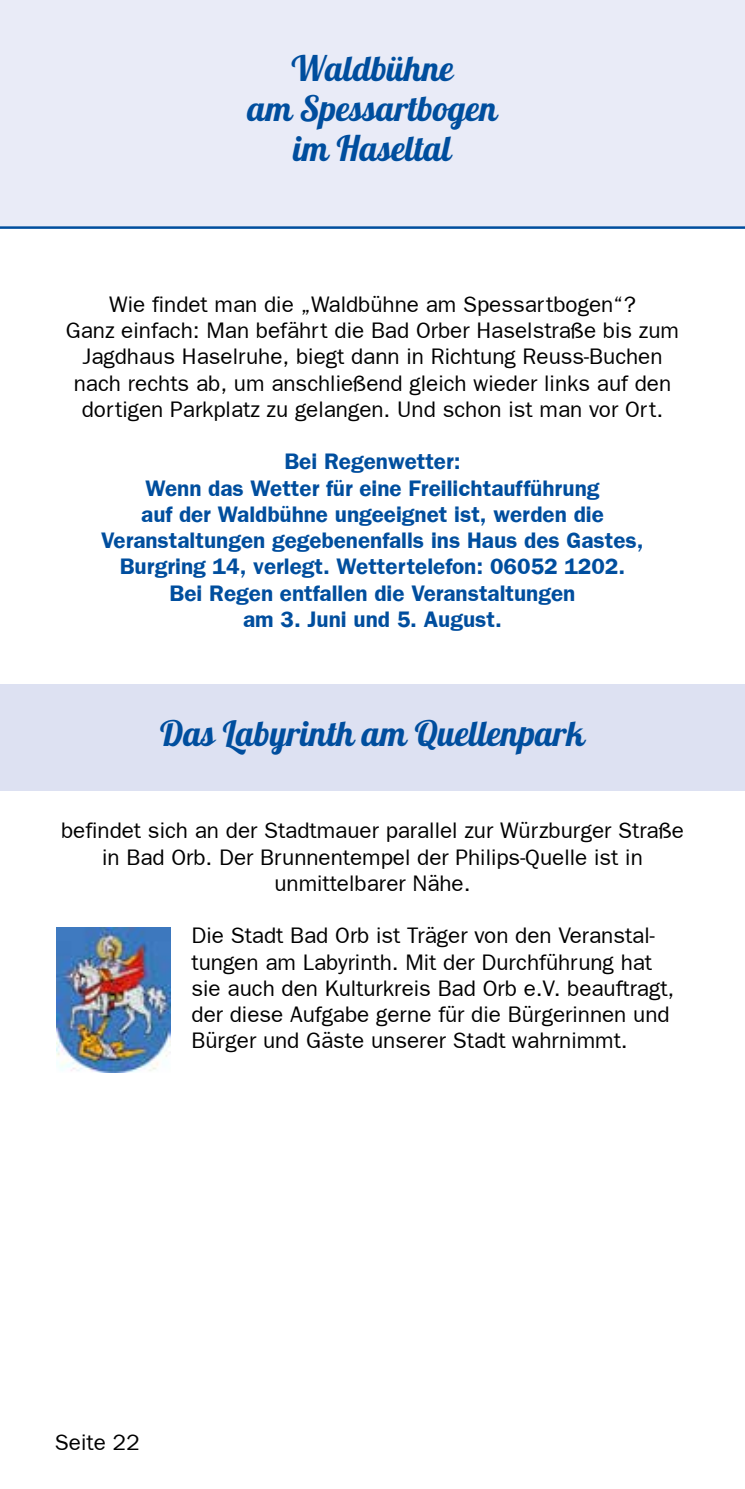
<style>
.page{position:relative;width:745px;height:1489px;background:#fff}
.page>*{position:absolute;margin:0;border:0;box-sizing:border-box;transform-origin:0 0}
.t1{font:35px/40px "Lobster 1.4";color:#004e9e;text-align:center}
.t2{font:22.5px/26.2px "Frankfurt Gothic Plain";color:#000;text-align:center}
.t3{font:700 22.5px/26.2px "Frankfurt Gothic";color:#004e9e;text-align:center}
</style>
<div class="page">
<div style="left:0;top:0;width:744px;height:227px;background:#e9ebf7"></div>
<hr style="left:0;top:226px;width:744px;height:3px;background:#004e9e">
<img style="left:57px;top:927px;width:113px;height:145px">
<div style="left:0;top:684px;width:744px;height:106px;background:#dde1f2"></div>
<h1 class="t1" style="left:247px;top:48px;width:251px">Waldbühne<br>am Spessartbogen im Haseltal</h1>
<p class="t2" style="left:66px;top:290px;width:614px">Wie findet man die „Waldbühne am Spessartbogen“?<br>Ganz einfach: Man befährt die Bad Orber Haselstraße bis zum Jagdhaus Haselruhe, biegt dann in Richtung Reuss-Buchen nach rechts ab, um anschließend gleich wieder links auf den dortigen Parkplatz zu gelangen. Und schon ist man vor Ort.</p>
<p class="t3" style="left:101px;top:448px;width:543px">Bei Regenwetter:<br>Wenn das Wetter für eine Freilichtaufführung<br>auf der Waldbühne ungeeignet ist, werden die Veranstaltungen gegebenenfalls ins Haus des Gastes, Burgring 14, verlegt. Wettertelefon: 06052 1202.<br>Bei Regen entfallen die Veranstaltungen<br>am 3. Juni und 5. August.</p>
<h1 class="t1" style="left:160px;top:712px;width:426px">Das Labyrinth am Quellenpark</h1>
<p class="t2" style="left:61px;top:817px;width:624px">befindet sich an der Stadtmauer parallel zur Würzburger Straße in Bad Orb. Der Brunnentempel der Philips-Quelle ist in unmittelbarer Nähe.</p>
<p class="t2" style="left:191px;top:922px;width:484px;text-align:left">Die Stadt Bad Orb ist Träger von den Veranstal&shy;tungen am Labyrinth. Mit der Durchführung hat sie auch den Kulturkreis Bad Orb e.V. beauftragt, der diese Aufgabe gerne für die Bürgerinnen und Bürger und Gäste unserer Stadt wahrnimmt.</p>
<p class="t2" style="left:55px;top:1428px;width:86px">Seite 22</p>
</div>
